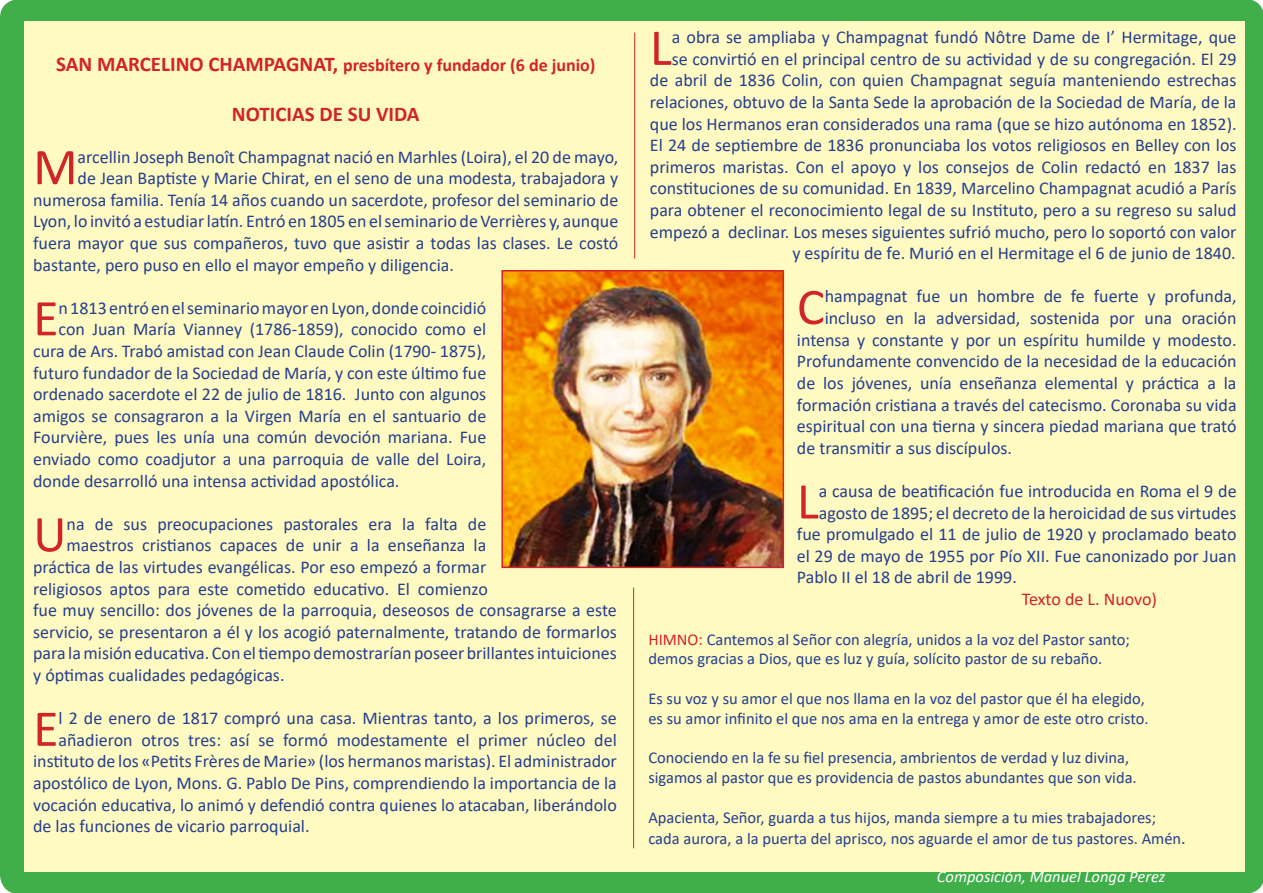
<style>
.page{position:relative;width:1263px;height:893px;background:#40ae49}
.page>*{position:absolute;margin:0;border:0;box-sizing:border-box;transform-origin:0 0}
.t1{font:52.05px "Calibri";color:#d1232a}
.t2{font:700 21px "Calibri";color:#d1232a}
.t3{font:18px/21.6px "Calibri";color:#253f8e;text-align:right}
.t4{font:700 18px "Calibri";color:#d1232a}
.t5{font:18px "Calibri";letter-spacing:-.005em;color:#d1232a}
.t6{font:16.5px "Calibri";color:#253f8e}
.t7{font:italic 16.5px "Calibri";color:#fff}
.s1{font-size:21px}
.s2{color:#d1232a}
.s3{font-size:18px}
</style>
<div class="page">
<div style="left:25px;top:21px;width:1220px;height:851px;background:#fffac1"></div>
<img style="left:504px;top:273px;width:277px;height:292px">
<div style="left:501px;top:270px;width:283px;height:298px;border:2px solid #d1232a"></div>
<hr style="left:634px;top:33px;width:1px;height:226px;background:#d1232a">
<hr style="left:633px;top:587px;width:1px;height:261px;background:#d1232a">
<p class="t4" style="left:56px;top:52px;width:541px"><span class="s1">SAN MARCELINO CHAMPAGNAT,</span> presbítero y fundador (6 de junio)</p>
<p class="t2" style="left:232px;top:99px;width:189px">NOTICIAS DE SU VIDA</p>
<p class="t1" style="left:33px;top:131px;width:46px">M</p>
<p class="t3" style="left:78px;top:145px;width:542px">arcellin Joseph Benoît Champagnat nació en Marhles (Loira), el 20 de mayo,</p>
<p class="t3" style="left:78px;top:167px;width:542px">de Jean Baptiste y Marie Chirat, en el seno de una modesta, trabajadora y</p>
<p class="t3" style="left:33px;top:188px;width:587px">numerosa familia. Tenía 14 años cuando un sacerdote, profesor del seminario de</p>
<p class="t3" style="left:33px;top:210px;width:587px">Lyon, lo invitó a estudiar latín. Entró en 1805 en el seminario de Verrières y, aunque</p>
<p class="t3" style="left:33px;top:232px;width:587px">fuera mayor que sus compañeros, tuvo que asistir a todas las clases. Le costó</p>
<p class="t3" style="left:33px;top:253px;width:422px">bastante, pero puso en ello el mayor empeño y diligencia.</p>
<p class="t1" style="left:33px;top:282px;width:27px">E</p>
<p class="t3" style="left:59px;top:296px;width:429px">n 1813 entró en el seminario mayor en Lyon, donde coincidió</p>
<p class="t3" style="left:59px;top:318px;width:429px">con Juan María Vianney (1786-1859), conocido como el</p>
<p class="t3" style="left:33px;top:340px;width:455px">cura de Ars. Trabó amistad con Jean Claude Colin (1790- 1875),</p>
<p class="t3" style="left:33px;top:361px;width:455px">futuro fundador de la Sociedad de María, y con este último fue</p>
<p class="t3" style="left:33px;top:383px;width:455px">ordenado sacerdote el 22 de julio de 1816. Junto con algunos</p>
<p class="t3" style="left:33px;top:404px;width:455px">amigos se consagraron a la Virgen María en el santuario de</p>
<p class="t3" style="left:33px;top:426px;width:455px">Fourvière, pues les unía una común devoción mariana. Fue</p>
<p class="t3" style="left:33px;top:448px;width:455px">enviado como coadjutor a una parroquia de valle del Loira,</p>
<p class="t3" style="left:33px;top:469px;width:368px">donde desarrolló una intensa actividad apostólica.</p>
<p class="t1" style="left:33px;top:498px;width:35px">U</p>
<p class="t3" style="left:67px;top:512px;width:421px">na de sus preocupaciones pastorales era la falta de</p>
<p class="t3" style="left:67px;top:534px;width:421px">maestros cristianos capaces de unir a la enseñanza la</p>
<p class="t3" style="left:33px;top:556px;width:455px">práctica de las virtudes evangélicas. Por eso empezó a formar</p>
<p class="t3" style="left:33px;top:577px;width:456px">religiosos aptos para este cometido educativo. El comienzo</p>
<p class="t3" style="left:33px;top:599px;width:585px">fue muy sencillo: dos jóvenes de la parroquia, deseosos de consagrarse a este</p>
<p class="t3" style="left:33px;top:620px;width:585px">servicio, se presentaron a él y los acogió paternalmente, tratando de formarlos</p>
<p class="t3" style="left:33px;top:642px;width:585px">para la misión educativa. Con el tiempo demostrarían poseer brillantes intuiciones</p>
<p class="t3" style="left:33px;top:664px;width:253px">y óptimas cualidades pedagógicas.</p>
<p class="t1" style="left:33px;top:692px;width:27px">E</p>
<p class="t3" style="left:59px;top:707px;width:560px">l 2 de enero de 1817 compró una casa. Mientras tanto, a los primeros, se</p>
<p class="t3" style="left:59px;top:728px;width:560px">añadieron otros tres: así se formó modestamente el primer núcleo del</p>
<p class="t3" style="left:33px;top:750px;width:585px">instituto de los «Petits Frères de Marie» (los hermanos maristas). El administrador</p>
<p class="t3" style="left:33px;top:772px;width:585px">apostólico de Lyon, Mons. G. Pablo De Pins, comprendiendo la importancia de la</p>
<p class="t3" style="left:33px;top:793px;width:585px">vocación educativa, lo animó y defendió contra quienes lo atacaban, liberándolo</p>
<p class="t3" style="left:33px;top:815px;width:278px">de las funciones de vicario parroquial.</p>
<p class="t3" style="left:650px;top:26px;width:588px">a obra se ampliaba y Champagnat fundó Nôtre Dame de I’ Hermitage, que<br>se convirtió en el principal centro de su actividad y de su congregación. El 29 de abril de 1836 Colin, con quien Champagnat seguía manteniendo estrechas relaciones, obtuvo de la Santa Sede la aprobación de la Sociedad de María, de la que los Hermanos eran considerados una rama (que se hizo autónoma en 1852).</p>
<p class="t3" style="left:650px;top:134px;width:588px">El 24 de septiembre de 1836 pronunciaba los votos religiosos en Belley con los primeros maristas. Con el apoyo y los consejos de Colin redactó en 1837 las constituciones de su comunidad. En 1839, Marcelino Champagnat acudió a París para obtener el reconocimiento legal de su Instituto, pero a su regreso su salud empezó a declinar. Los meses siguientes sufrió mucho, pero lo soportó con valor y espíritu de fe. Murió en el Hermitage el 6 de junio de 1840.</p>
<p class="t1" style="left:797px;top:271px;width:29px">C</p>
<p class="t3" style="left:825px;top:285px;width:413px">hampagnat fue un hombre de fe fuerte y profunda,</p>
<p class="t1" style="left:650px;top:11px;width:23px">L</p>
<p class="t3" style="left:825px;top:307px;width:413px">incluso en la adversidad, sostenida por una oración</p>
<p class="t3" style="left:797px;top:328px;width:441px">intensa y constante y por un espíritu humilde y modesto.</p>
<p class="t3" style="left:797px;top:350px;width:441px">Profundamente convencido de la necesidad de la educación</p>
<p class="t3" style="left:797px;top:372px;width:441px">de los jóvenes, unía enseñanza elemental y práctica a la</p>
<p class="t3" style="left:797px;top:393px;width:441px">formación cristiana a través del catecismo. Coronaba su vida</p>
<p class="t3" style="left:797px;top:415px;width:441px">espiritual con una tierna y sincera piedad mariana que trató</p>
<p class="t3" style="left:797px;top:436px;width:217px">de transmitir a sus discípulos.</p>
<p class="t1" style="left:797px;top:465px;width:23px">L</p>
<p class="t3" style="left:819px;top:480px;width:419px">a causa de beatificación fue introducida en Roma el 9 de</p>
<p class="t3" style="left:819px;top:501px;width:419px">agosto de 1895; el decreto de la heroicidad de sus virtudes</p>
<p class="t3" style="left:797px;top:523px;width:441px">fue promulgado el 11 de julio de 1920 y proclamado beato</p>
<p class="t3" style="left:797px;top:544px;width:441px">el 29 de mayo de 1955 por Pío XII. Fue canonizado por Juan</p>
<p class="t3" style="left:797px;top:566px;width:221px">Pablo II el 18 de abril de 1999.</p>
<p class="t5" style="left:1022px;top:586px;width:137px">Texto de L. Nuovo)</p>
<p class="t6" style="left:648px;top:628px;width:483px"><span class="s2">HIMNO:</span> Cantemos al Señor con alegría, unidos a la voz del Pastor santo;</p>
<p class="t6" style="left:648px;top:647px;width:455px">demos gracias a Dios, que es luz y guía, solícito pastor de su rebaño.</p>
<p class="t6" style="left:648px;top:687px;width:498px">Es su voz y su amor el que nos llama en la voz del pastor que él ha elegido,</p>
<p class="t6" style="left:648px;top:707px;width:502px">es su amor infinito el que nos ama en la entrega y amor de este otro cristo.</p>
<p class="t6" style="left:648px;top:746px;width:482px">Conociendo en la fe su fiel presencia, ambrientos de verdad y luz divina,</p>
<p class="t6" style="left:648px;top:766px;width:490px">sigamos al pastor que es providencia de pastos abundantes que son vida.</p>
<p class="t6" style="left:648px;top:806px;width:509px">Apacienta, Señor, guarda a tus hijos, manda siempre a tu mies trabajadores;</p>
<p class="t6" style="left:648px;top:827px;width:539px">cada aurora, a la puerta del aprisco, nos aguarde el amor de tus pastores. Amén<span class="s3">.</span></p>
<p class="t7" style="left:937px;top:865px;width:230px">Composición, Manuel Longa Perez</p>
</div>
